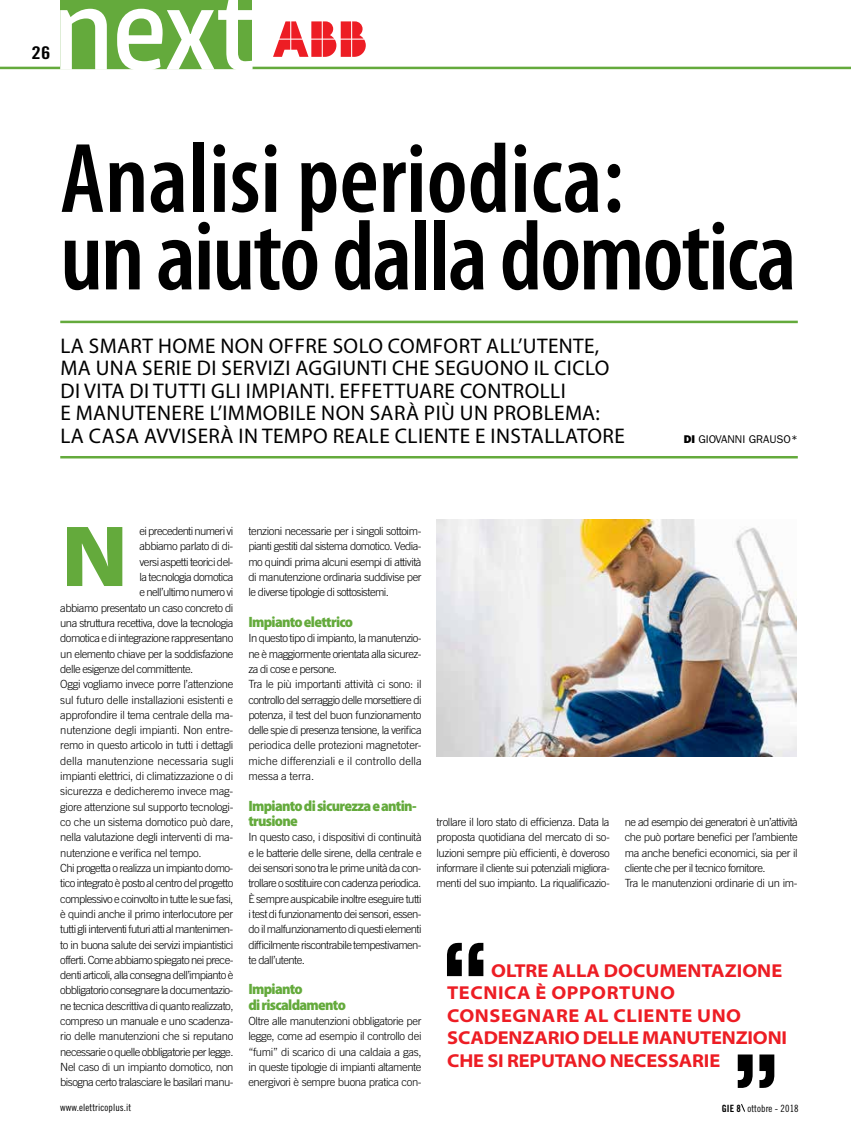
<style>
.page{position:relative;width:851px;height:1134px;background:#fff}
.page>*{position:absolute;margin:0;border:0;box-sizing:border-box;transform-origin:0 0}
.t1{font:600 condensed 100px/77.5px "Myriad Pro";letter-spacing:-.015em;color:#000}
.t2{font:900 semi-expanded 87.5px "Myriad Pro";color:#64aa3c}
.t3{font:21.25px/22.5px "Myriad Pro";letter-spacing:.02em;color:#000}
.t4{font:700 semi-expanded 18.75px/22.5px "Myriad Pro";color:#ed1d24}
.t5{font:17.5px "Trade Gothic LT Std Bd Cn 20";color:#000;scale:1.2 1}
.t6{font:900 semi-condensed 15px/15.4px "Myriad Pro";letter-spacing:-.045em;color:#64aa3c}
.t7{font:300 11.25px/15.2px "Trade Gothic LT Std";letter-spacing:-.045em;color:#000;text-align:justify}
.t8{font:300 11.25px "Trade Gothic LT Std";letter-spacing:-.025em;color:#000}
.t9{font:300 11.25px "Trade Gothic LT Std";letter-spacing:-.015em;color:#000}
.t10{font:300 11.25px "Trade Gothic LT Std";letter-spacing:-.01em;color:#000}
.t11{font:300 11.25px "Trade Gothic LT Std";color:#000}
.t12{font:300 11.25px "Trade Gothic LT Std";letter-spacing:-.02em;color:#000}
.t13{font:11.25px "ITC Franklin Gothic Std";color:#000}
.t14{font:10px "Trade Gothic LT Std Cn 18";letter-spacing:.01em;color:#000}
.s1{font-family:"ITC Franklin Gothic Std Hvy"}
.s2{font-family:"Trade Gothic LT Std Bd Cn 20"}
</style>
<div class="page">
<svg style="left:741px;top:1104px;width:4px;height:8px"></svg>
<hr style="left:0;top:67px;width:850px;height:2px;background:#64aa3c">
<svg style="left:60px;top:0;width:192px;height:70px"></svg>
<svg style="left:273px;top:21px;width:93px;height:36px"></svg>
<hr style="left:60px;top:456px;width:737px;height:2px;background:#64aa3c">
<hr style="left:60px;top:321px;width:737px;height:2px;background:#64aa3c">
<img style="left:436px;top:520px;width:360px;height:236px">
<svg style="left:447px;top:943px;width:36px;height:33px"></svg>
<svg style="left:737px;top:1054px;width:37px;height:34px"></svg>
<h3 class="t5" style="left:32px;top:42px;width:17px">26</h3>
<h1 class="t1" style="left:60px;top:142px;width:737px">Analisi periodica:<br>un aiuto dalla domotica</h1>
<p class="t3" style="left:60px;top:335px;width:565px">LA SMART HOME NON OFFRE SOLO COMFORT ALL’UTENTE, MA UNA SERIE DI SERVIZI AGGIUNTI CHE SEGUONO IL CICLO DI VITA DI TUTTI GLI IMPIANTI. EFFETTUARE CONTROLLI<br>E MANUTENERE L’IMMOBILE NON SARÀ PIÙ UN PROBLEMA:<br>LA CASA AVVISERÀ IN TEMPO REALE CLIENTE E INSTALLATORE</p>
<p class="t13" style="left:683px;top:432px;width:116px"><span class="s1">DI</span> GIOVANNI GRAUSO*</p>
<p class="t7" style="left:139px;top:523px;width:95px">ei precedenti numeri vi</p>
<p class="t7" style="left:139px;top:539px;width:95px">abbiamo parlato di di-</p>
<p class="t7" style="left:139px;top:554px;width:95px">versi aspetti teorici del-</p>
<p class="t7" style="left:139px;top:569px;width:95px">la tecnologia domotica</p>
<p class="t7" style="left:139px;top:584px;width:95px">e nell’ultimo numero vi</p>
<p class="t7" style="left:60px;top:600px;width:174px">abbiamo presentato un caso concreto di</p>
<p class="t7" style="left:60px;top:615px;width:174px">una struttura recettiva, dove la tecnologia</p>
<p class="t7" style="left:60px;top:630px;width:174px">domotica e di integrazione rappresentano</p>
<p class="t7" style="left:60px;top:646px;width:175px">un elemento chiave per la soddisfazione</p>
<p class="t7" style="left:60px;top:661px;width:134px">delle esigenze del committente.</p>
<p class="t7" style="left:60px;top:676px;width:175px">Oggi vogliamo invece porre l’attenzione</p>
<p class="t9" style="left:60px;top:693px;width:174px">sul futuro delle installazioni esistenti e</p>
<p class="t8" style="left:60px;top:708px;width:174px">approfondire il tema centrale della ma-</p>
<p class="t10" style="left:60px;top:723px;width:175px">nutenzione degli impianti. Non entre-</p>
<p class="t8" style="left:60px;top:739px;width:175px">remo in questo articolo in tutti i dettagli</p>
<p class="t11" style="left:60px;top:754px;width:175px">della manutenzione necessaria sugli</p>
<p class="t7" style="left:60px;top:768px;width:175px">impianti elettrici, di climatizzazione o di</p>
<p class="t12" style="left:60px;top:785px;width:174px">sicurezza e dedicheremo invece mag-</p>
<p class="t7" style="left:60px;top:799px;width:175px">giore attenzione sul supporto tecnologi-</p>
<p class="t8" style="left:60px;top:815px;width:175px">co che un sistema domotico può dare,</p>
<p class="t8" style="left:60px;top:831px;width:174px">nella valutazione degli interventi di ma-</p>
<p class="t7" style="left:60px;top:845px;width:143px">nutenzione e verifica nel tempo.</p>
<p class="t7" style="left:60px;top:860px;width:174px">Chi progetta o realizza un impianto domo-</p>
<p class="t7" style="left:60px;top:875px;width:174px">tico integrato è posto al centro del progetto</p>
<p class="t7" style="left:60px;top:891px;width:175px">complessivo e coinvolto in tutte le sue fasi,</p>
<p class="t7" style="left:60px;top:906px;width:174px">è quindi anche il primo interlocutore per</p>
<p class="t7" style="left:60px;top:921px;width:174px">tutti gli interventi futuri atti al mantenimen-</p>
<p class="t7" style="left:60px;top:937px;width:175px">to in buona salute dei servizi impiantistici</p>
<p class="t7" style="left:60px;top:952px;width:175px">offerti. Come abbiamo spiegato nei prece-</p>
<p class="t7" style="left:60px;top:967px;width:175px">denti articoli, alla consegna dell’impianto è</p>
<p class="t7" style="left:60px;top:983px;width:174px">obbligatorio consegnare la documentazio-</p>
<p class="t7" style="left:60px;top:998px;width:175px">ne tecnica descrittiva di quanto realizzato,</p>
<p class="t7" style="left:60px;top:1013px;width:175px">compreso un manuale e uno scadenza-</p>
<p class="t8" style="left:60px;top:1030px;width:175px">rio delle manutenzioni che si reputano</p>
<p class="t7" style="left:60px;top:1044px;width:175px">necessarie o quelle obbligatorie per legge.</p>
<p class="t7" style="left:60px;top:1059px;width:175px">Nel caso di un impianto domotico, non</p>
<p class="t7" style="left:60px;top:1074px;width:175px">bisogna certo tralasciare le basilari manu-</p>
<h2 class="t2" style="left:61px;top:506px;width:68px">N</h2>
<p class="t7" style="left:248px;top:523px;width:175px">tenzioni necessarie per i singoli sottoim&shy;pianti gestiti dal sistema domotico. Vedia&shy;mo quindi prima alcuni esempi di attività di manutenzione ordinaria suddivise per le diverse tipologie di sottosistemi.</p>
<h3 class="t6" style="left:248px;top:614px;width:106px">Impianto elettrico</h3>
<p class="t7" style="left:248px;top:630px;width:175px;text-align:left">In questo tipo di impianto, la manutenzio&shy;ne è maggiormente orientata alla sicurez&shy;za di cose e persone.<br>Tra le più importanti attività ci sono: il controllo del serraggio delle morsettiere di potenza, il test del buon funzionamento delle spie di presenza tensione, la verifica periodica delle protezioni magnetoter&shy;miche differenziali e il controllo della messa a terra.</p>
<h3 class="t6" style="left:248px;top:798px;width:170px">Impianto di sicurezza e antin&shy;trusione</h3>
<p class="t7" style="left:248px;top:829px;width:175px">In questo caso, i dispositivi di continuità e le batterie delle sirene, della centrale e dei sensori sono tra le prime unità da con&shy;trollare o sostituire con cadenza periodica.<br>È sempre auspicabile inoltre eseguire tutti i test di funzionamento dei sensori, essen&shy;do il malfunzionamento di questi elementi difficilmente riscontrabile tempestivamen&shy;te dall’utente.</p>
<h3 class="t6" style="left:248px;top:982px;width:99px">Impianto<br>di riscaldamento</h3>
<p class="t7" style="left:248px;top:1013px;width:175px">Oltre alle manutenzioni obbligatorie per legge, come ad esempio il controllo dei “fumi” di scarico di una caldaia a gas, in queste tipologie di impianti altamente energivori è sempre buona pratica con-</p>
<p class="t7" style="left:436px;top:814px;width:175px">trollare il loro stato di efficienza. Data la proposta quotidiana del mercato di so&shy;luzioni sempre più efficienti, è doveroso informare il cliente sui potenziali migliora&shy;menti del suo impianto. La riqualificazio-</p>
<p class="t7" style="left:624px;top:814px;width:175px;text-align:left">ne ad esempio dei generatori è un’attività che può portare benefici per l’ambiente ma anche benefici economici, sia per il cliente che per il tecnico fornitore.<br>Tra le manutenzioni ordinarie di un im-</p>
<h3 class="t4" style="left:447px;top:959px;width:341px;text-indent:44px">OLTRE ALLA DOCUMENTAZIONE<br>TECNICA È OPPORTUNO<br>CONSEGNARE AL CLIENTE UNO<br>SCADENZARIO DELLE MANUTENZIONI<br>CHE SI REPUTANO NECESSARIE</h3>
<p class="t14" style="left:60px;top:1102px;width:72px">www.elettricoplus.it</p>
<p class="t14" style="left:721px;top:1102px;width:78px"><span class="s2">GIE 8</span> ottobre - 2018</p>
</div>
